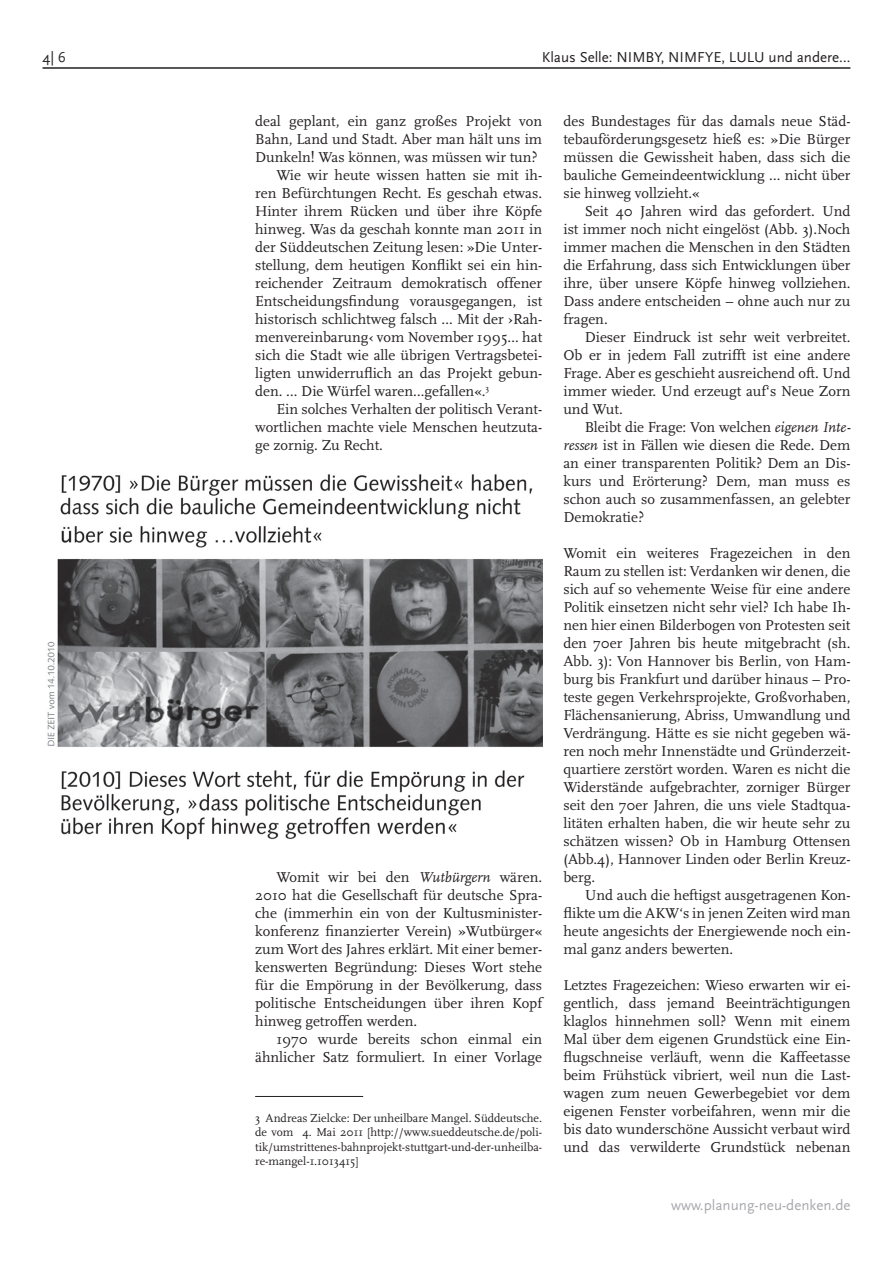
<style>
.page{position:relative;width:893px;height:1263px;background:#fff}
.page>*{position:absolute;margin:0;border:0;box-sizing:border-box;transform-origin:0 0}
.t1{font:15px/18px "Scala";color:#231f20;text-align:justify}
.t2{font:15px "Scala Sans";color:#231f20}
.t3{font:15px "Scala Sans";color:#a8a9ad}
.t4{font:12px/14.4px "Scala";color:#231f20;text-align:justify}
.s1{font-style:italic}
</style>
<div class="page">
<hr style="left:43px;top:67px;width:807px;height:2px;background:#231f20">
<hr style="left:255px;top:1096px;width:108px;height:1px;background:#231f20">
<img style="left:47px;top:474px;width:495px;height:366px">
<p class="t2" style="left:43px;top:49px;width:25px">4| 6</p>
<p class="t2" style="left:542px;top:49px;width:310px">Klaus Selle: NIMBY, NIMFYE, LULU und andere…</p>
<p class="t1" style="left:255px;top:112px;width:289px">deal geplant, ein ganz großes Projekt von</p>
<p class="t1" style="left:255px;top:130px;width:289px">Bahn, Land und Stadt. Aber man hält uns im</p>
<p class="t1" style="left:255px;top:148px;width:284px">Dunkeln! Was können, was müssen wir tun?</p>
<p class="t1" style="left:276px;top:166px;width:267px">Wie wir heute wissen hatten sie mit ih-</p>
<p class="t1" style="left:255px;top:184px;width:289px">ren Befürchtungen Recht. Es geschah etwas.</p>
<p class="t1" style="left:255px;top:202px;width:289px">Hinter ihrem Rücken und über ihre Köpfe</p>
<p class="t1" style="left:255px;top:220px;width:289px">hinweg. Was da geschah konnte man 2011 in</p>
<p class="t1" style="left:255px;top:238px;width:289px">der Süddeutschen Zeitung lesen: »Die Unter-</p>
<p class="t1" style="left:255px;top:256px;width:289px">stellung, dem heutigen Konflikt sei ein hin-</p>
<p class="t1" style="left:255px;top:274px;width:289px">reichender Zeitraum demokratisch offener</p>
<p class="t1" style="left:255px;top:292px;width:289px">Entscheidungsfindung vorausgegangen, ist</p>
<p class="t1" style="left:255px;top:310px;width:289px">historisch schlichtweg falsch … Mit der ›Rah-</p>
<p class="t1" style="left:255px;top:328px;width:289px">menvereinbarung‹ vom November 1995… hat</p>
<p class="t1" style="left:255px;top:346px;width:289px">sich die Stadt wie alle übrigen Vertragsbetei-</p>
<p class="t1" style="left:255px;top:364px;width:289px">ligten unwiderruflich an das Projekt gebun-</p>
<p class="t1" style="left:255px;top:382px;width:236px">den. … Die Würfel waren…gefallen«.<sup>3</sup></p>
<p class="t1" style="left:276px;top:400px;width:267px">Ein solches Verhalten der politisch Verant-</p>
<p class="t1" style="left:255px;top:418px;width:289px">wortlichen machte viele Menschen heutzuta-</p>
<p class="t1" style="left:255px;top:436px;width:129px">ge zornig. Zu Recht.</p>
<p class="t1" style="left:255px;top:868px;width:289px;text-indent:21px">Womit wir bei den <span class="s1">Wutbürgern</span> wären.<br>2010 hat die Gesellschaft für deutsche Spra&shy;che (immerhin ein von der Kultusminister&shy;konferenz finanzierter Verein) »Wutbürger« zum Wort des Jahres erklärt. Mit einer bemer&shy;kenswerten Begründung: Dieses Wort stehe für die Empörung in der Bevölkerung, dass politische Entscheidungen über ihren Kopf hinweg getroffen werden.</p>
<p class="t1" style="left:255px;top:1030px;width:289px;text-align:right">1970 wurde bereits schon einmal ein ähnlicher Satz formuliert. In einer Vorlage</p>
<p class="t4" style="left:255px;top:1111px;width:289px">3 Andreas Zielcke: Der unheilbare Mangel. Süddeutsche. de vom 4. Mai 2011 [http://www.sueddeutsche.de/poli&shy;tik/umstrittenes-bahnprojekt-stuttgart-und-der-unheilba&shy;re-mangel-1.1013415]</p>
<p class="t1" style="left:563px;top:112px;width:289px">des Bundestages für das damals neue Städ&shy;tebauförderungsgesetz hieß es: »Die Bürger müssen die Gewissheit haben, dass sich die bauliche Gemeindeentwicklung … nicht über sie hinweg vollzieht.«</p>
<p class="t1" style="left:563px;top:202px;width:289px;text-indent:21px">Seit 40 Jahren wird das gefordert. Und ist immer noch nicht eingelöst (Abb. 3).Noch immer machen die Menschen in den Städten die Erfahrung, dass sich Entwicklungen über ihre, über unsere Köpfe hinweg vollziehen.<br>Dass andere entscheiden – ohne auch nur zu fragen.</p>
<p class="t1" style="left:563px;top:328px;width:289px;text-indent:21px">Dieser Eindruck ist sehr weit verbreitet.<br>Ob er in jedem Fall zutrifft ist eine andere Frage. Aber es geschieht ausreichend oft. Und immer wieder. Und erzeugt auf‘s Neue Zorn und Wut.</p>
<p class="t1" style="left:563px;top:418px;width:289px;text-indent:21px">Bleibt die Frage: Von welchen <span class="s1">eigenen Inte&shy;ressen</span> ist in Fällen wie diesen die Rede. Dem an einer transparenten Politik? Dem an Dis&shy;kurs und Erörterung? Dem, man muss es schon auch so zusammenfassen, an gelebter Demokratie?</p>
<p class="t1" style="left:563px;top:544px;width:289px">Womit ein weiteres Fragezeichen in den Raum zu stellen ist: Verdanken wir denen, die sich auf so vehemente Weise für eine andere Politik einsetzen nicht sehr viel? Ich habe Ih&shy;nen hier einen Bilderbogen von Protesten seit den 70er Jahren bis heute mitgebracht (sh.<br>Abb. 3): Von Hannover bis Berlin, von Ham&shy;burg bis Frankfurt und darüber hinaus – Pro&shy;teste gegen Verkehrsprojekte, Großvorhaben, Flächensanierung, Abriss, Umwandlung und Verdrängung. Hätte es sie nicht gegeben wä&shy;ren noch mehr Innenstädte und Gründerzeit&shy;quartiere zerstört worden. Waren es nicht die Widerstände aufgebrachter, zorniger Bürger seit den 70er Jahren, die uns viele Stadtqua&shy;litäten erhalten haben, die wir heute sehr zu schätzen wissen? Ob in Hamburg Ottensen (Abb.4), Hannover Linden oder Berlin Kreuz&shy;berg.</p>
<p class="t1" style="left:563px;top:886px;width:289px;text-indent:21px">Und auch die heftigst ausgetragenen Kon&shy;flikte um die AKW‘s in jenen Zeiten wird man heute angesichts der Energiewende noch ein&shy;mal ganz anders bewerten.</p>
<p class="t1" style="left:563px;top:976px;width:289px">Letztes Fragezeichen: Wieso erwarten wir ei&shy;gentlich, dass jemand Beeinträchtigungen klaglos hinnehmen soll? Wenn mit einem Mal über dem eigenen Grundstück eine Ein&shy;flugschneise verläuft, wenn die Kaffeetasse beim Frühstück vibriert, weil nun die Last&shy;wagen zum neuen Gewerbegebiet vor dem eigenen Fenster vorbeifahren, wenn mir die bis dato wunderschöne Aussicht verbaut wird und das verwilderte Grundstück nebenan</p>
<p class="t3" style="left:671px;top:1197px;width:181px">www.planung-neu-denken.de</p>
</div>
